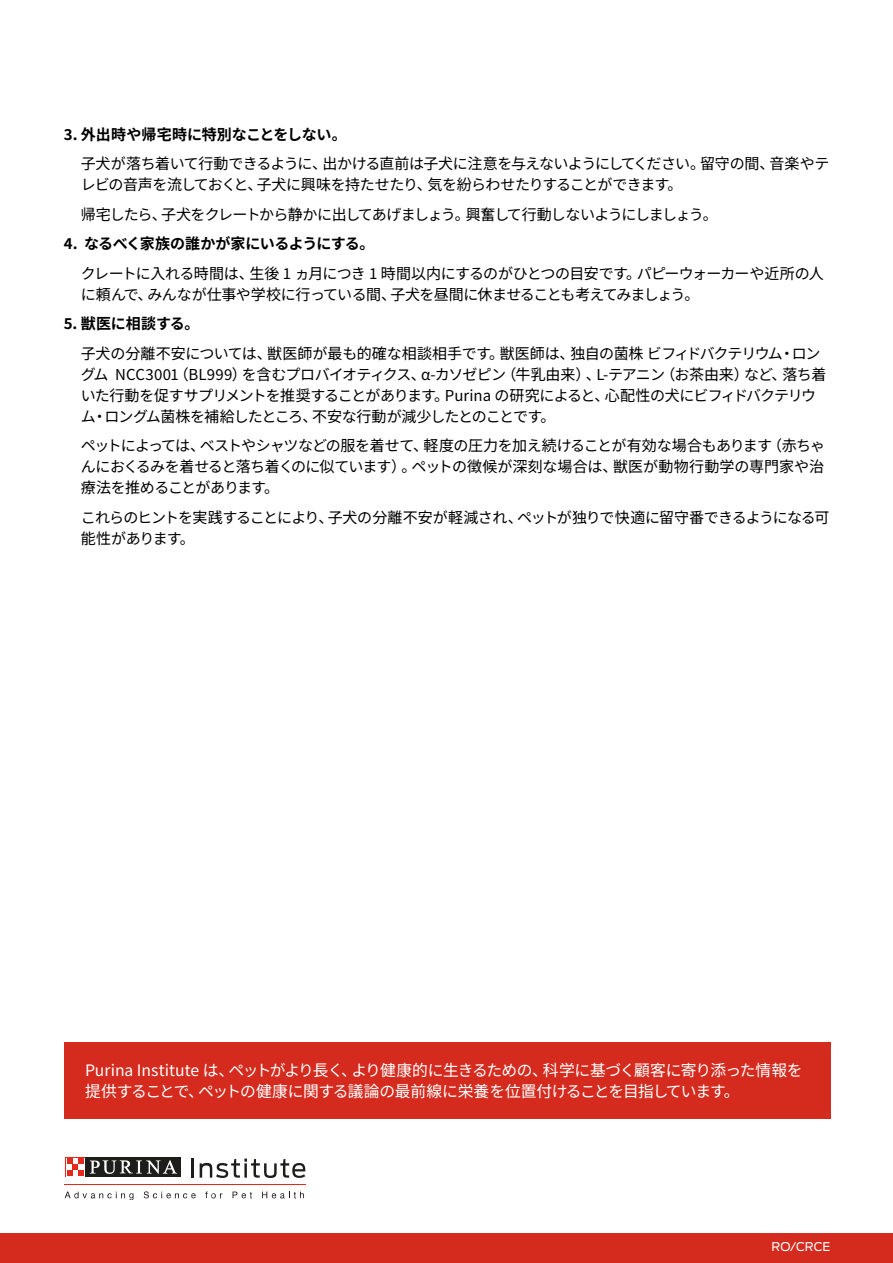
<style>
.page{position:relative;width:893px;height:1263px;background:#fff}
.page>*{position:absolute;margin:0;border:0;box-sizing:border-box;transform-origin:0 0}
.t1{font:15.75px/21.8px "Noto Sans JP";letter-spacing:-.025em;color:#fff}
.t2{font:15px/21px "Noto Sans JP";letter-spacing:-.04em;color:#000}
.t3{font:700 15px "Noto Sans JP";letter-spacing:-.01em;color:#000}
.t4{font:15px "Noto Sans JP";letter-spacing:-.065em;color:#000}
.t5{font:12px "Antenna";color:#fff}
</style>
<div class="page">
<div style="left:0;top:1233px;width:893px;height:30px;background:#d52b1e"></div>
<hr style="left:65px;top:1184px;width:241px;height:1px;background:#e52a1b">
<svg style="left:192px;top:1158px;width:2px;height:19px"></svg>
<svg style="left:200px;top:1158px;width:105px;height:20px"></svg>
<svg style="left:65px;top:1191px;width:68px;height:9px"></svg>
<svg style="left:144px;top:1191px;width:52px;height:7px"></svg>
<svg style="left:205px;top:1191px;width:17px;height:7px"></svg>
<svg style="left:233px;top:1191px;width:19px;height:7px"></svg>
<svg style="left:262px;top:1191px;width:42px;height:7px"></svg>
<div style="left:65px;top:1157px;width:21px;height:20px;background:#1d1d1b"></div>
<svg style="left:65px;top:1157px;width:20px;height:20px"></svg>
<div style="left:86px;top:1157px;width:95px;height:20px;background:#1d1d1b"></div>
<svg style="left:90px;top:1160px;width:87px;height:14px"></svg>
<svg style="left:66px;top:1158px;width:18px;height:18px"></svg>
<svg style="left:67px;top:1158px;width:17px;height:17px"></svg>
<div style="left:64px;top:1042px;width:766px;height:77px;background:#d52b1e"></div>
<p class="t3" style="left:64px;top:126px;width:284px">3. 外出時や帰宅時に特別なことをしない。</p>
<p class="t2" style="left:81px;top:153px;width:750px">子犬が落ち着いて行動できるように、出かける直前は子犬に注意を与えないようにしてください。留守の間、音楽やテレビの音声を流しておくと、子犬に興味を持たせたり、気を紛らわせたりすることができます。</p>
<p class="t4" style="left:81px;top:206px;width:638px">帰宅したら、子犬をクレートから静かに出してあげましょう。興奮して行動しないようにしましょう。</p>
<p class="t3" style="left:64px;top:235px;width:312px">4. なるべく家族の誰かが家にいるようにする。</p>
<p class="t2" style="left:81px;top:263px;width:744px">クレートに入れる時間は、生後 1 ヵ月につき 1 時間以内にするのがひとつの目安です。パピーウォーカーや近所の人に頼んで、みんなが仕事や学校に行っている間、子犬を昼間に休ませることも考えてみましょう。</p>
<p class="t3" style="left:64px;top:315px;width:137px">5. 獣医に相談する。</p>
<p class="t2" style="left:81px;top:343px;width:747px">子犬の分離不安については、獣医師が最も的確な相談相手です。獣医師は、独自の菌株 ビフィドバクテリウム・ロングム NCC3001（BL999）を含むプロバイオティクス、α-カソゼピン（牛乳由来）、L-テアニン（お茶由来）など、落ち着いた行動を促すサプリメントを推奨することがあります。Purina の研究によると、心配性の犬にビフィドバクテリウム・ロングム菌株を補給したところ、不安な行動が減少したとのことです。</p>
<p class="t2" style="left:81px;top:435px;width:746px;text-align:justify">ペットによっては、ベストやシャツなどの服を着せて、軽度の圧力を加え続けることが有効な場合もあります（赤ちゃんにおくるみを着せると落ち着くのに似ています）。ペットの徴候が深刻な場合は、獣医が動物行動学の専門家や治療法を推めることがあります。</p>
<p class="t2" style="left:81px;top:507px;width:750px">これらのヒントを実践することにより、子犬の分離不安が軽減され、ペットが独りで快適に留守番できるようになる可能性があります。</p>
<p class="t1" style="left:85px;top:1059px;width:719px">Purina Institute は、ペットがより長く、より健康的に生きるための、科学に基づく顧客に寄り添った情報を提供することで、ペットの健康に関する議論の最前線に栄養を位置付けることを目指しています。</p>
<p class="t5" style="left:771px;top:1239px;width:60px">RO/CRCE</p>
</div>
